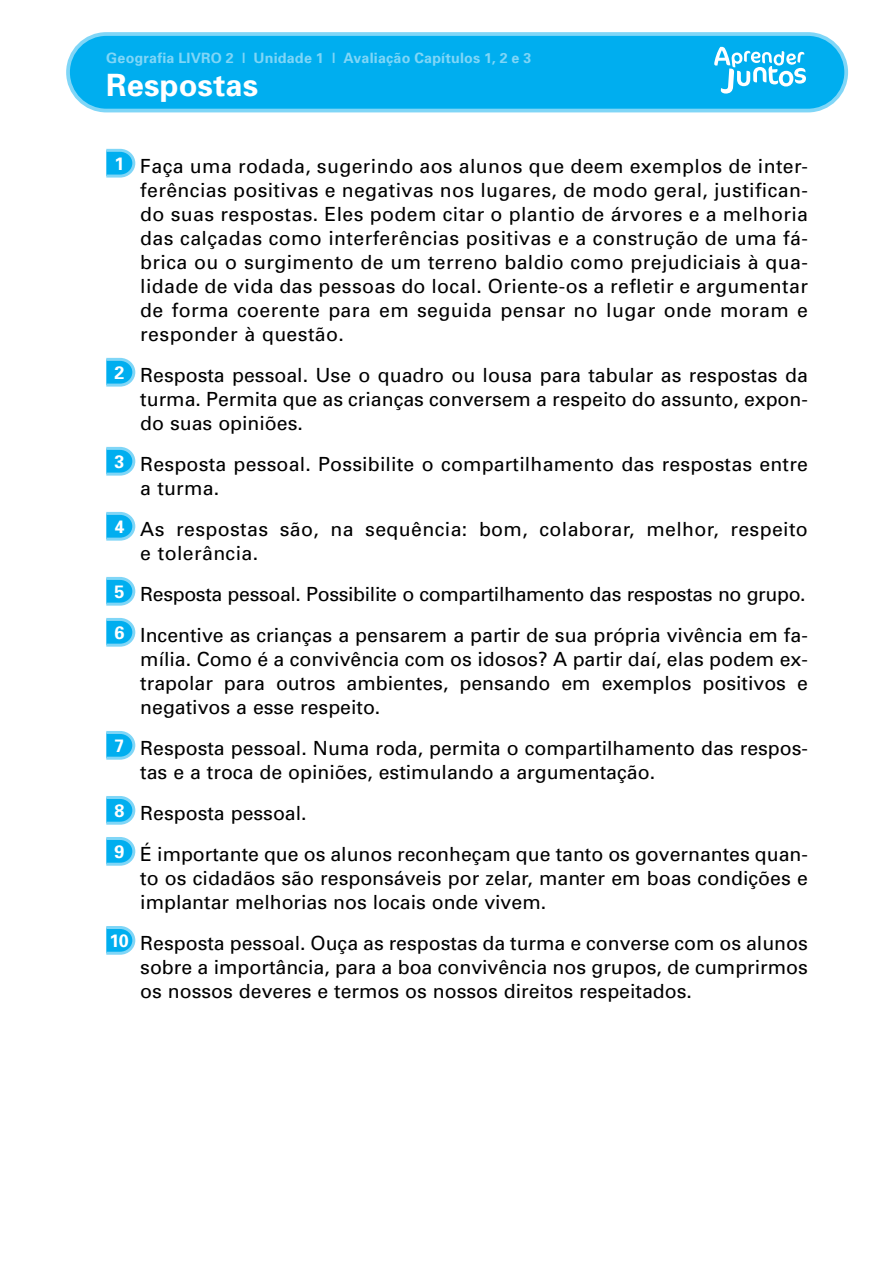
<style>
.page{position:relative;width:893px;height:1263px;background:#fff}
.page>*{position:absolute;margin:0;border:0;box-sizing:border-box;transform-origin:0 0}
.t1{font:700 30.75px "Univers";letter-spacing:.005em;color:#fff}
.t2{font:19.5px/24px "Univers";color:#000;text-align:justify}
.t3{font:19.5px/41px "Univers";letter-spacing:-.02em;color:#000}
.t4{font:19.5px/24px "Univers";letter-spacing:.02em;color:#000}
.t5{font:700 14.25px "Univers";letter-spacing:.015em;color:#80d6f7}
</style>
<div class="page">
<div style="left:68px;top:34px;width:778px;height:77px;background:#00aeef;border-radius:38px"></div>
<div style="left:66px;top:32px;width:782px;height:80px;border:4px solid #80d6f7;border-radius:38px"></div>
<svg style="left:714px;top:47px;width:92px;height:47px"></svg>
<svg style="left:106px;top:149px;width:29px;height:29px"></svg>
<svg style="left:106px;top:358px;width:29px;height:29px"></svg>
<svg style="left:106px;top:447px;width:29px;height:29px"></svg>
<svg style="left:106px;top:512px;width:29px;height:29px"></svg>
<svg style="left:106px;top:577px;width:29px;height:29px"></svg>
<svg style="left:106px;top:618px;width:29px;height:29px"></svg>
<svg style="left:106px;top:731px;width:29px;height:29px"></svg>
<svg style="left:106px;top:796px;width:29px;height:29px"></svg>
<svg style="left:106px;top:837px;width:29px;height:29px"></svg>
<svg style="left:106px;top:926px;width:29px;height:29px"></svg>
<p class="t5" style="left:106px;top:48px;width:427px">Geografia LIVRO 2 | Unidade 1 | Avaliação Capítulos 1, 2 e 3</p>
<h1 class="t1" style="left:106px;top:65px;width:153px">Respostas</h1>
<p class="t2" style="left:140px;top:154px;width:669px;text-indent:-26px"><sup>1</sup> Faça uma rodada, sugerindo aos alunos que deem exemplos de inter&shy;ferências positivas e negativas nos lugares, de modo geral, justifican&shy;do suas respostas. Eles podem citar o plantio de árvores e a melhoria das calçadas como interferências positivas e a construção de uma fá&shy;brica ou o surgimento de um terreno baldio como prejudiciais à qua&shy;lidade de vida das pessoas do local. Oriente-os a refletir e argumentar de forma coerente para em seguida pensar no lugar onde moram e responder à questão.</p>
<p class="t2" style="left:140px;top:363px;width:669px;text-indent:-26px"><sup>2</sup> Resposta pessoal. Use o quadro ou lousa para tabular as respostas da turma. Permita que as crianças conversem a respeito do assunto, expon&shy;do suas opiniões.</p>
<p class="t2" style="left:140px;top:452px;width:669px;text-indent:-26px"><sup>3</sup> Resposta pessoal. Possibilite o compartilhamento das respostas entre a turma.</p>
<p class="t4" style="left:140px;top:517px;width:669px;text-indent:-26px"><sup>4</sup> As respostas são, na sequência: bom, colaborar, melhor, respeito e tolerância.</p>
<p class="t3" style="left:114px;top:574px;width:695px"><sup>5</sup> Resposta pessoal. Possibilite o compartilhamento das respostas no grupo.<br><sup>6</sup> Incentive as crianças a pensarem a partir de sua própria vivência em fa-</p>
<p class="t2" style="left:140px;top:647px;width:669px">mília. Como é a convivência com os idosos? A partir daí, elas podem ex&shy;trapolar para outros ambientes, pensando em exemplos positivos e negativos a esse respeito.</p>
<p class="t2" style="left:140px;top:736px;width:669px;text-indent:-26px"><sup>7</sup> Resposta pessoal. Numa roda, permita o compartilhamento das respos&shy;tas e a troca de opiniões, estimulando a argumentação.</p>
<p class="t2" style="left:114px;top:793px;width:695px;line-height:41px"><sup>8</sup> Resposta pessoal.<br><sup>9</sup> É importante que os alunos reconheçam que tanto os governantes quan-</p>
<p class="t2" style="left:140px;top:866px;width:669px">to os cidadãos são responsáveis por zelar, manter em boas condições e implantar melhorias nos locais onde vivem.</p>
<p class="t2" style="left:140px;top:931px;width:669px;text-indent:-31px"><sup>10</sup> Resposta pessoal. Ouça as respostas da turma e converse com os alunos sobre a importância, para a boa convivência nos grupos, de cumprirmos os nossos deveres e termos os nossos direitos respeitados.</p>
</div>
